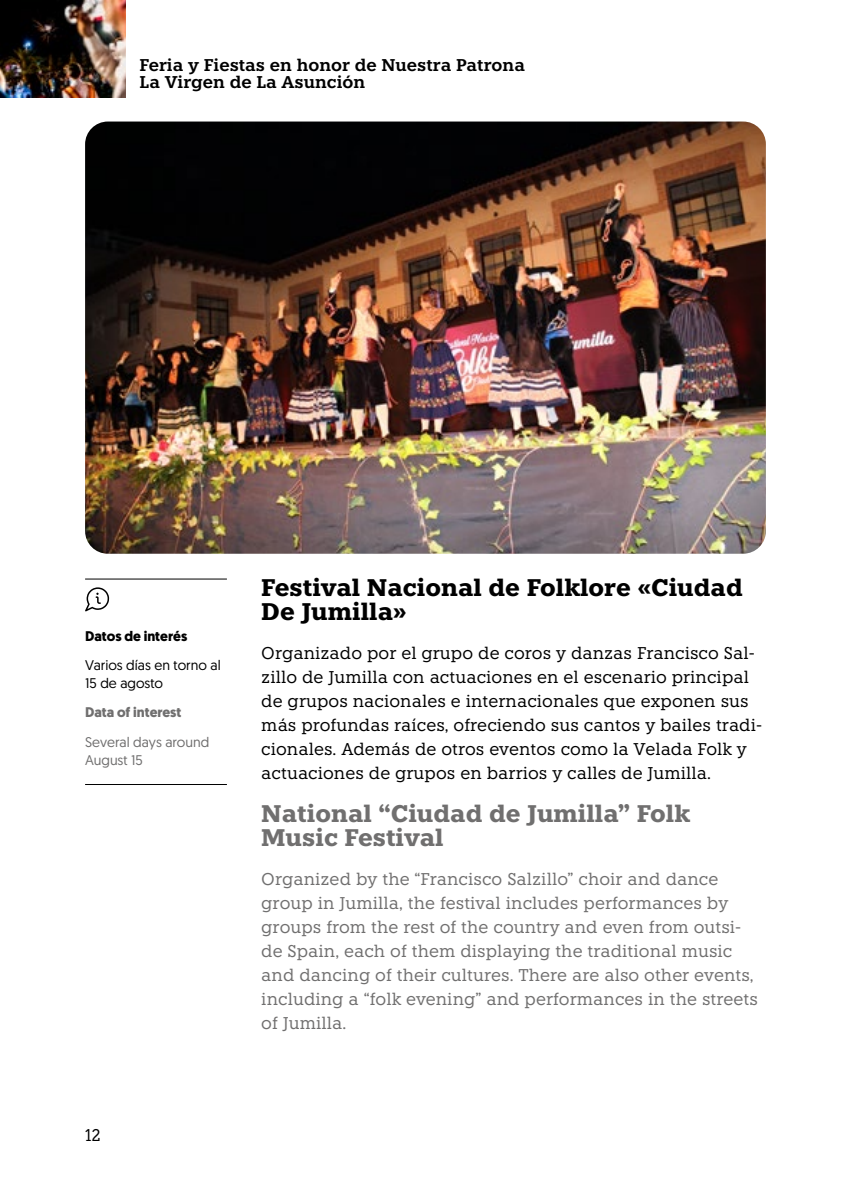
<style>
.page{position:relative;width:851px;height:1191px;background:#fff}
.page>*{position:absolute;margin:0;border:0;box-sizing:border-box;transform-origin:0 0}
.t1{font:700 24px/24px "Knile";color:#000}
.t2{font:700 24px/24px "Knile";color:#706f6f}
.t3{font:17px/24px "Knile";color:#706f6f}
.t4{font:17px/24px "Knile";color:#000}
.t5{font:600 17px/17px "Knile";color:#000}
.t6{font:14px/18px "Geomanist";color:#000}
.t7{font:14px/18px "Geomanist";color:#706f6f}
.t8{font:700 14px "Geomanist";color:#000}
.t9{font:700 14px "Geomanist";color:#706f6f}
</style>
<div class="page">
<img style="left:85px;top:122px;width:680px;height:432px">
<img style="left:0;top:0;width:126px;height:98px">
<hr style="left:85px;top:578px;width:142px;height:1px;background:#000">
<hr style="left:85px;top:784px;width:142px;height:1px;background:#000">
<svg style="left:85px;top:587px;width:24px;height:24px"></svg>
<p class="t5" style="left:139px;top:56px;width:387px">Feria y Fiestas en honor de Nuestra Patrona<br>La Virgen de La Asunción</p>
<p class="t8" style="left:85px;top:626px;width:104px">Datos de interés</p>
<p class="t6" style="left:85px;top:656px;width:137px">Varios días en torno al<br>15 de agosto</p>
<p class="t9" style="left:85px;top:703px;width:98px">Data of interest</p>
<p class="t7" style="left:85px;top:732px;width:126px">Several days around<br>August 15</p>
<p class="t4" style="left:85px;top:1123px;width:17px">12</p>
<h1 class="t1" style="left:261px;top:575px;width:483px">Festival Nacional de Folklore «Ciudad<br>De Jumilla»</h1>
<p class="t4" style="left:261px;top:640px;width:502px">Organizado por el grupo de coros y danzas Francisco Sal&shy;zillo de Jumilla con actuaciones en el escenario principal de grupos nacionales e internacionales que exponen sus más profundas raíces, ofreciendo sus cantos y bailes tradi&shy;cionales. Además de otros eventos como la Velada Folk y actuaciones de grupos en barrios y calles de Jumilla.</p>
<h1 class="t2" style="left:261px;top:801px;width:430px">National “Ciudad de Jumilla” Folk<br>Music Festival</h1>
<p class="t3" style="left:261px;top:866px;width:498px">Organized by the “Francisco Salzillo” choir and dance group in Jumilla, the festival includes performances by groups from the rest of the country and even from outsi&shy;de Spain, each of them displaying the traditional music and dancing of their cultures. There are also other events, including a “folk evening” and performances in the streets of Jumilla.</p>
</div>
